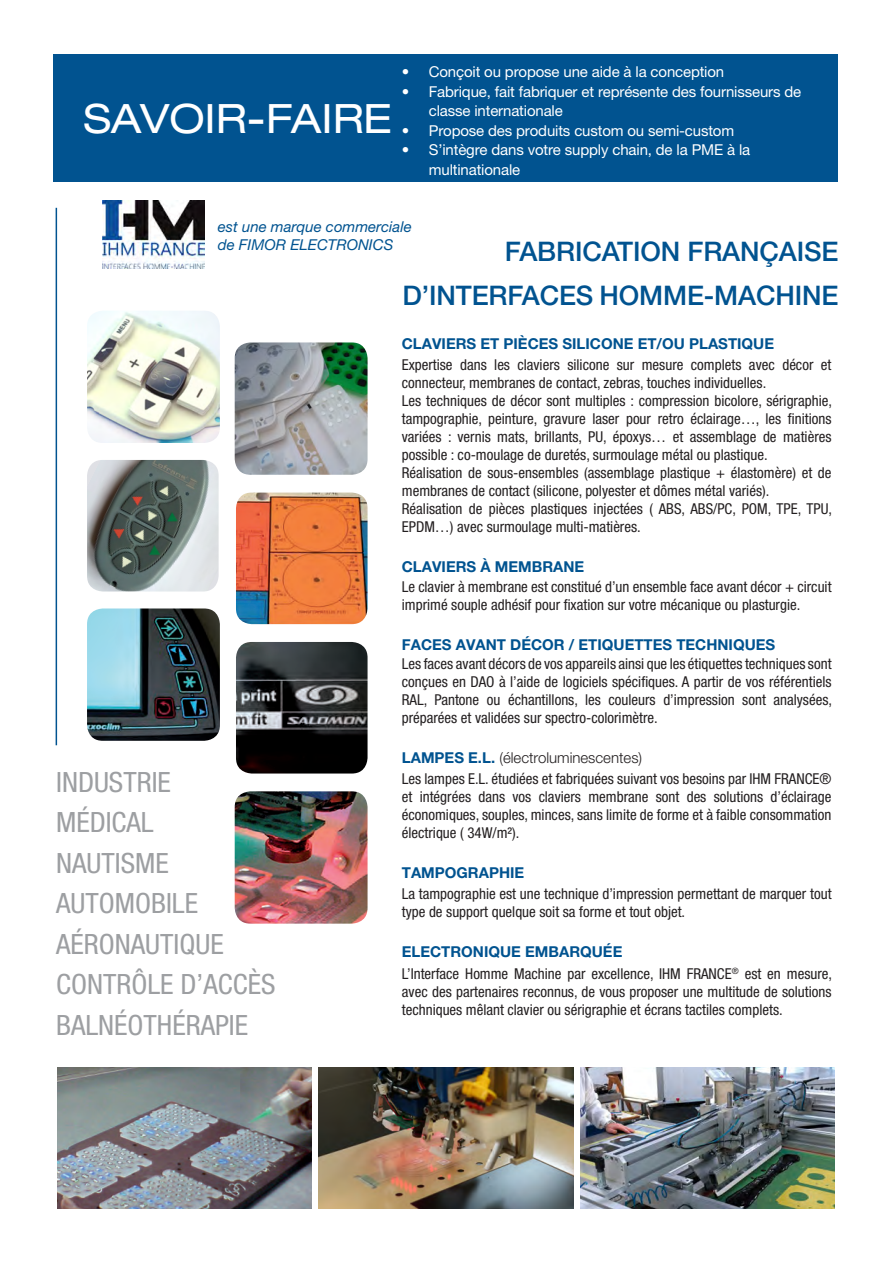
<style>
.page{position:relative;width:893px;height:1263px;background:#fff}
.page>*{position:absolute;margin:0;border:0;box-sizing:border-box;transform-origin:0 0}
.t1{font:expanded 40.5px "Helvetica Neue LT Pro";color:#fff}
.t2{font:condensed 27.9px/40.5px "Helvetica Neue LT Pro";color:#9d9fa2}
.t3{font:500 27px/43.5px "Helvetica Neue LT Pro";letter-spacing:-.005em;color:#015390;text-align:right}
.t4{font:condensed 15px/18px "Helvetica Neue LT Pro";color:#231f20}
.t5{font:15px/19.5px "Helvetica Neue LT Pro";letter-spacing:-.01em;color:#fff}
.t6{font:700 15px "Helvetica Neue LT Pro";color:#015390}
.t7{font:italic 15px/18px "Helvetica Neue LT Pro";color:#015390}
.t8{font:300 15px "Helvetica Neue LT Pro";color:#231f20}
.s1{font-weight:700;color:#015390}
</style>
<div class="page">
<div style="left:53px;top:54px;width:785px;height:128px;background:#015390"></div>
<hr style="left:56px;top:208px;width:1px;height:537px;background:#015390">
<img style="left:236px;top:493px;width:131px;height:131px">
<div style="left:231px;top:488px;width:141px;height:141px;border:4px solid #fff;border-radius:18px"></div>
<img style="left:88px;top:311px;width:131px;height:131px">
<div style="left:83px;top:306px;width:141px;height:141px;border:4px solid #fff;border-radius:18px"></div>
<img style="left:235px;top:343px;width:132px;height:131px">
<div style="left:230px;top:338px;width:142px;height:141px;border:4px solid #fff;border-radius:18px"></div>
<img style="left:88px;top:609px;width:131px;height:131px">
<div style="left:83px;top:604px;width:141px;height:141px;border:4px solid #fff;border-radius:18px"></div>
<img style="left:235px;top:792px;width:132px;height:131px">
<div style="left:230px;top:787px;width:142px;height:141px;border:4px solid #fff;border-radius:18px"></div>
<img style="left:88px;top:460px;width:130px;height:131px">
<div style="left:83px;top:455px;width:140px;height:141px;border:4px solid #fff;border-radius:18px"></div>
<img style="left:236px;top:642px;width:131px;height:131px">
<div style="left:231px;top:637px;width:141px;height:141px;border:4px solid #fff;border-radius:18px"></div>
<img style="left:57px;top:1068px;width:254px;height:141px">
<img style="left:319px;top:1068px;width:254px;height:141px">
<img style="left:581px;top:1068px;width:254px;height:141px">
<img style="left:102px;top:201px;width:102px;height:68px">
<p class="t1" style="left:84px;top:96px;width:310px">SAVOIR-FAIRE</p>
<p class="t5" style="left:402px;top:62px;width:324px">• Conçoit ou propose une aide à la conception</p>
<p class="t5" style="left:429px;top:82px;width:374px;text-indent:-27px">• Fabrique, fait fabriquer et représente des fournisseurs de classe internationale</p>
<p class="t5" style="left:402px;top:121px;width:334px">• Propose des produits custom ou semi-custom</p>
<p class="t5" style="left:429px;top:140px;width:323px;text-indent:-27px">• S’intègre dans votre supply chain, de la PME à la multinationale</p>
<p class="t7" style="left:218px;top:217px;width:195px">est une marque commerciale de FIMOR ELECTRONICS</p>
<p class="t3" style="left:402px;top:230px;width:438px">FABRICATION FRANÇAISE<br>D’INTERFACES HOMME-MACHINE</p>
<p class="t6" style="left:402px;top:335px;width:374px">CLAVIERS ET PIÈCES SILICONE ET/OU PLASTIQUE</p>
<p class="t4" style="left:402px;top:356px;width:431px">Expertise dans les claviers silicone sur mesure complets avec décor et connecteur, membranes de contact, zebras, touches individuelles.</p>
<p class="t4" style="left:402px;top:392px;width:432px;text-align:justify">Les techniques de décor sont multiples : compression bicolore, sérigraphie, tampographie, peinture, gravure laser pour retro éclairage…, les finitions variées : vernis mats, brillants, PU, époxys… et assemblage de matières possible : co-moulage de duretés, surmoulage métal ou plastique.</p>
<p class="t4" style="left:402px;top:464px;width:431px">Réalisation de sous-ensembles (assemblage plastique + élastomère) et de membranes de contact (silicone, polyester et dômes métal variés).</p>
<p class="t4" style="left:402px;top:500px;width:432px">Réalisation de pièces plastiques injectées ( ABS, ABS/PC, POM, TPE, TPU,<br>EPDM…) avec surmoulage multi-matières.</p>
<p class="t2" style="left:56px;top:761px;width:116px">INDUSTRIE</p>
<p class="t2" style="left:56px;top:802px;width:99px">MÉDICAL</p>
<p class="t2" style="left:56px;top:842px;width:114px">NAUTISME</p>
<p class="t2" style="left:56px;top:883px;width:143px">AUTOMOBILE</p>
<p class="t2" style="left:56px;top:923px;width:221px">AÉRONAUTIQUE<br>CONTRÔLE D’ACCÈS<br>BALNÉOTHÉRAPIE</p>
<p class="t6" style="left:402px;top:558px;width:184px">CLAVIERS À MEMBRANE</p>
<p class="t4" style="left:402px;top:578px;width:431px">Le clavier à membrane est constitué d’un ensemble face avant décor + circuit imprimé souple adhésif pour fixation sur votre mécanique ou plasturgie.</p>
<p class="t6" style="left:402px;top:635px;width:375px">FACES AVANT DÉCOR / ETIQUETTES TECHNIQUES</p>
<p class="t4" style="left:402px;top:655px;width:432px;text-align:justify">Les faces avant décors de vos appareils ainsi que les étiquettes techniques sont conçues en DAO à l’aide de logiciels spécifiques. A partir de vos référentiels RAL, Pantone ou échantillons, les couleurs d’impression sont analysées, préparées et validées sur spectro-colorimètre.</p>
<p class="t8" style="left:402px;top:748px;width:242px"><span class="s1">LAMPES E.L.</span> (électroluminescentes)</p>
<p class="t4" style="left:402px;top:770px;width:431px;text-align:justify">Les lampes E.L. étudiées et fabriquées suivant vos besoins par IHM FRANCE® et intégrées dans vos claviers membrane sont des solutions d’éclairage économiques, souples, minces, sans limite de forme et à faible consommation électrique ( 34W/m²).</p>
<p class="t6" style="left:402px;top:863px;width:124px">TAMPOGRAPHIE</p>
<p class="t4" style="left:402px;top:885px;width:431px">La tampographie est une technique d’impression permettant de marquer tout type de support quelque soit sa forme et tout objet.</p>
<p class="t6" style="left:402px;top:942px;width:222px">ELECTRONIQUE EMBARQUÉE</p>
<p class="t4" style="left:402px;top:965px;width:432px;text-align:justify">L’Interface Homme Machine par excellence, IHM FRANCE<sup>®</sup> est en mesure, avec des partenaires reconnus, de vous proposer une multitude de solutions techniques mêlant clavier ou sérigraphie et écrans tactiles complets.</p>
</div>
